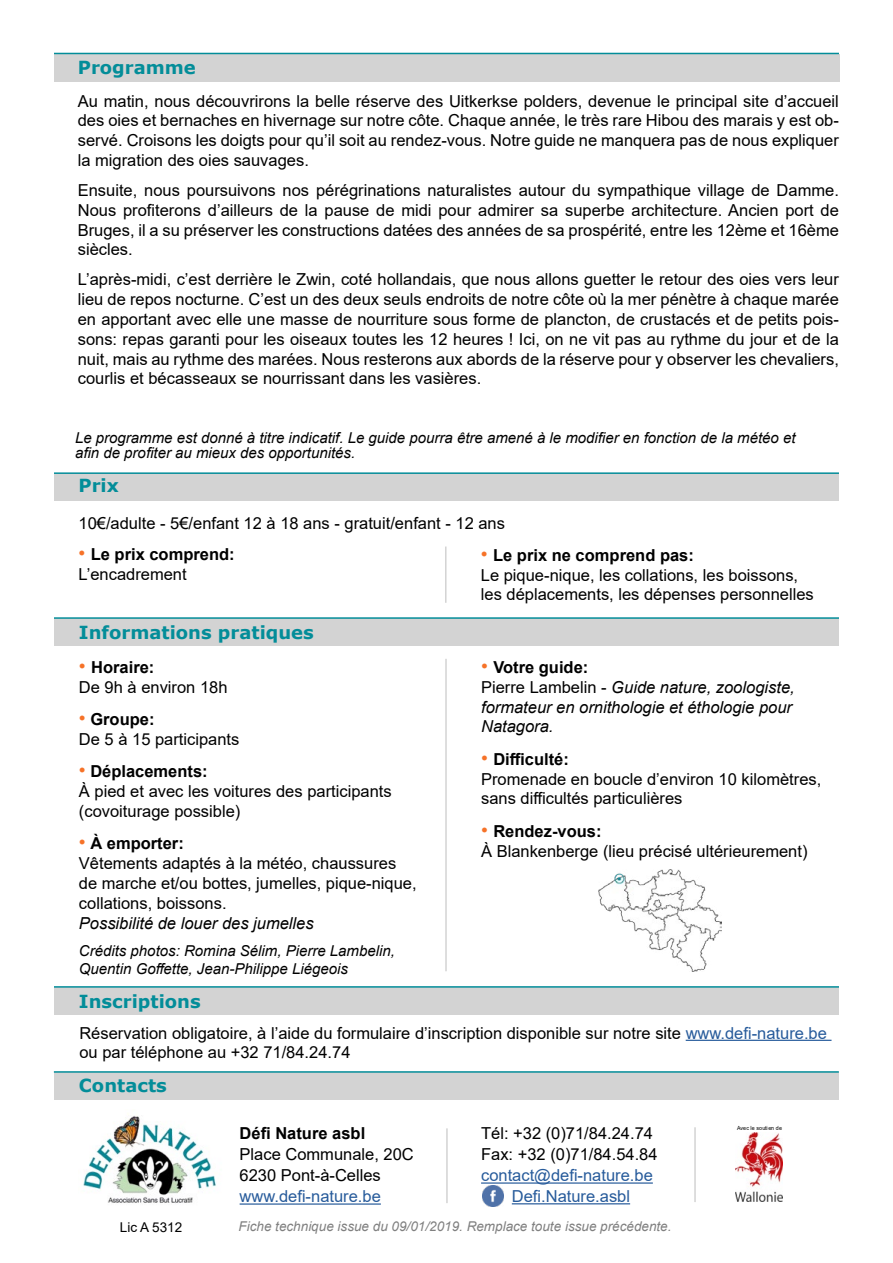
<style>
.page{position:relative;width:893px;height:1263px;background:#fff}
.page>*{position:absolute;margin:0;border:0;box-sizing:border-box;transform-origin:0 0}
.t1{font:700 18px "Verdana";color:#038d99}
.t2{font:16.5px/19.8px "Arial";color:#000}
.t3{font:italic 16.5px/19.8px "Arial";color:#000}
.t4{font:16.5px/20.7px "Arial";color:#275b9b;text-align:center}
.t5{font:700 16.5px/19.8px "Arial";color:#000}
.t6{font:italic 15px/15px "Arial";color:#000}
.t7{font:italic 13.5px "Arial";color:#808080}
.t8{font:13.5px "Arial";color:#000}
.t9{font:5.7px "Arial";color:#000;scale:.94 1}
.s1{font-weight:400;font-size:19.5px;color:#f67228}
.s2{font-weight:400}
.s3{font-size:19.5px;color:#f67228}
.s4{font-weight:700}
.s5{font-style:normal;font-size:19.5px;color:#f67228}
.s6{font-weight:700;font-style:normal}
.s7{font-style:normal}
.s8{color:#275b9b}
</style>
<div class="page">
<div style="left:54px;top:54px;width:785px;height:27px;background:#d3d3d3"></div>
<div style="left:54px;top:473px;width:785px;height:27px;background:#d3d3d3"></div>
<hr style="left:54px;top:53px;width:785px;height:1px;background:#038d99">
<div style="left:54px;top:988px;width:785px;height:27px;background:#d3d3d3"></div>
<hr style="left:686px;top:1040px;width:145px;height:1px;background:#275b9b">
<hr style="left:445px;top:546px;width:1px;height:57px;background:#d3d3d3">
<div style="left:54px;top:619px;width:785px;height:27px;background:#d3d3d3"></div>
<hr style="left:445px;top:659px;width:2px;height:312px;background:#d3d3d3">
<div style="left:54px;top:1072px;width:785px;height:27px;background:#d3d3d3"></div>
<hr style="left:240px;top:1203px;width:141px;height:2px;background:#275b9b">
<svg style="left:736px;top:1133px;width:47px;height:68px"></svg>
<hr style="left:446px;top:1128px;width:2px;height:75px;background:#d3d3d3">
<hr style="left:481px;top:1182px;width:172px;height:2px;background:#275b9b">
<img style="left:83px;top:1116px;width:133px;height:88px">
<img style="left:482px;top:1185px;width:21px;height:21px">
<hr style="left:512px;top:1203px;width:118px;height:1px;background:#275b9b">
<hr style="left:54px;top:472px;width:785px;height:2px;background:#038d99">
<hr style="left:54px;top:617px;width:785px;height:2px;background:#038d99">
<hr style="left:54px;top:986px;width:785px;height:2px;background:#038d99">
<hr style="left:54px;top:1071px;width:785px;height:2px;background:#038d99">
<hr style="left:694px;top:1127px;width:2px;height:75px;background:#d3d3d3">
<img style="left:598px;top:870px;width:124px;height:101px">
<p class="t1" style="left:78px;top:54px;width:120px">Programme</p>
<p class="t2" style="left:78px;top:91px;width:763px;text-align:justify">Au matin, nous découvrirons la belle réserve des Uitkerkse polders, devenue le principal site d’accueil des oies et bernaches en hivernage sur notre côte. Chaque année, le très rare Hibou des marais y est ob&shy;servé. Croisons les doigts pour qu’il soit au rendez-vous. Notre guide ne manquera pas de nous expliquer la migration des oies sauvages.</p>
<p class="t2" style="left:78px;top:180px;width:763px;text-align:justify">Ensuite, nous poursuivons nos pérégrinations naturalistes autour du sympathique village de Damme.<br>Nous profiterons d’ailleurs de la pause de midi pour admirer sa superbe architecture. Ancien port de Bruges, il a su préserver les constructions datées des années de sa prospérité, entre les 12ème et 16ème siècles.</p>
<p class="t2" style="left:78px;top:270px;width:763px;text-align:justify">L’après-midi, c’est derrière le Zwin, coté hollandais, que nous allons guetter le retour des oies vers leur lieu de repos nocturne. C’est un des deux seuls endroits de notre côte où la mer pénètre à chaque marée en apportant avec elle une masse de nourriture sous forme de plancton, de crustacés et de petits pois&shy;sons: repas garanti pour les oiseaux toutes les 12 heures ! Ici, on ne vit pas au rythme du jour et de la nuit, mais au rythme des marées. Nous resterons aux abords de la réserve pour y observer les chevaliers, courlis et bécasseaux se nourrissant dans les vasières.</p>
<p class="t6" style="left:75px;top:431px;width:722px">Le programme est donné à titre indicatif. Le guide pourra être amené à le modifier en fonction de la météo et afin de profiter au mieux des opportunités.</p>
<p class="t1" style="left:79px;top:473px;width:42px">Prix</p>
<p class="t2" style="left:79px;top:514px;width:428px">10€/adulte - 5€/enfant 12 à 18 ans - gratuit/enfant - 12 ans</p>
<p class="t5" style="left:79px;top:545px;width:158px"><span class="s1">•</span> Le prix comprend:<br><span class="s2">L’encadrement</span></p>
<p class="t2" style="left:481px;top:545px;width:334px"><span class="s3">•</span> <span class="s4">Le prix ne comprend pas:<br></span>Le pique-nique, les collations, les boissons, les déplacements, les dépenses personnelles</p>
<p class="t1" style="left:79px;top:619px;width:236px">Informations pratiques</p>
<p class="t2" style="left:79px;top:657px;width:150px"><span class="s3">•</span> <span class="s4">Horaire:<br></span>De 9h à environ 18h</p>
<p class="t2" style="left:79px;top:709px;width:162px"><span class="s3">•</span> <span class="s4">Groupe:<br></span>De 5 à 15 participants</p>
<p class="t2" style="left:79px;top:762px;width:314px"><span class="s3">•</span> <span class="s4">Déplacements:<br></span>À pied et avec les voitures des participants (covoiturage possible)</p>
<p class="t2" style="left:79px;top:834px;width:339px"><span class="s3">•</span> <span class="s4">À emporter:<br></span>Vêtements adaptés à la météo, chaussures de marche et/ou bottes, jumelles, pique-nique, collations, boissons.</p>
<p class="t3" style="left:79px;top:913px;width:236px">Possibilité de louer des jumelles</p>
<p class="t6" style="left:79px;top:941px;width:317px;line-height:18px">Crédits photos: Romina Sélim, Pierre Lambelin,<br>Quentin Goffette, Jean-Philippe Liégeois</p>
<p class="t3" style="left:481px;top:657px;width:315px"><span class="s5">•</span> <span class="s6">Votre guide:<br></span><span class="s7">Pierre Lambelin -</span> Guide nature, zoologiste, formateur en ornithologie et éthologie pour<br>Natagora.</p>
<p class="t2" style="left:481px;top:749px;width:342px"><span class="s3">•</span> <span class="s4">Difficulté:<br></span>Promenade en boucle d’environ 10 kilomètres, sans difficultés particulières</p>
<p class="t2" style="left:481px;top:821px;width:328px"><span class="s3">•</span> <span class="s4">Rendez-vous:<br></span>À Blankenberge (lieu précisé ultérieurement)</p>
<p class="t1" style="left:79px;top:989px;width:123px">Inscriptions</p>
<p class="t2" style="left:79px;top:1023px;width:749px">Réservation obligatoire, à l’aide du formulaire d’inscription disponible sur notre site <span class="s8">www.defi-nature.be </span>ou par téléphone au +32 71/84.24.74</p>
<p class="t1" style="left:79px;top:1072px;width:89px">Contacts</p>
<p class="t8" style="left:120px;top:1218px;width:64px">Lic A 5312</p>
<p class="t5" style="left:240px;top:1124px;width:127px">Défi Nature asbl</p>
<p class="t2" style="left:240px;top:1144px;width:176px;line-height:21px">Place Communale, 20C<br>6230 Pont-à-Celles</p>
<p class="t4" style="left:240px;top:1186px;width:143px">www.defi-nature.be</p>
<p class="t7" style="left:239px;top:1217px;width:434px">Fiche technique issue du 09/01/2019. Remplace toute issue précédente.</p>
<p class="t2" style="left:481px;top:1123px;width:178px;line-height:21px">Tél: +32 (0)71/84.24.74<br>Fax: +32 (0)71/84.54.84</p>
<p class="t4" style="left:481px;top:1165px;width:173px">contact@defi-nature.be<br>Defi.Nature.asbl</p>
<p class="t9" style="left:737px;top:1124px;width:49px">Avec le souti en de</p>
</div>
